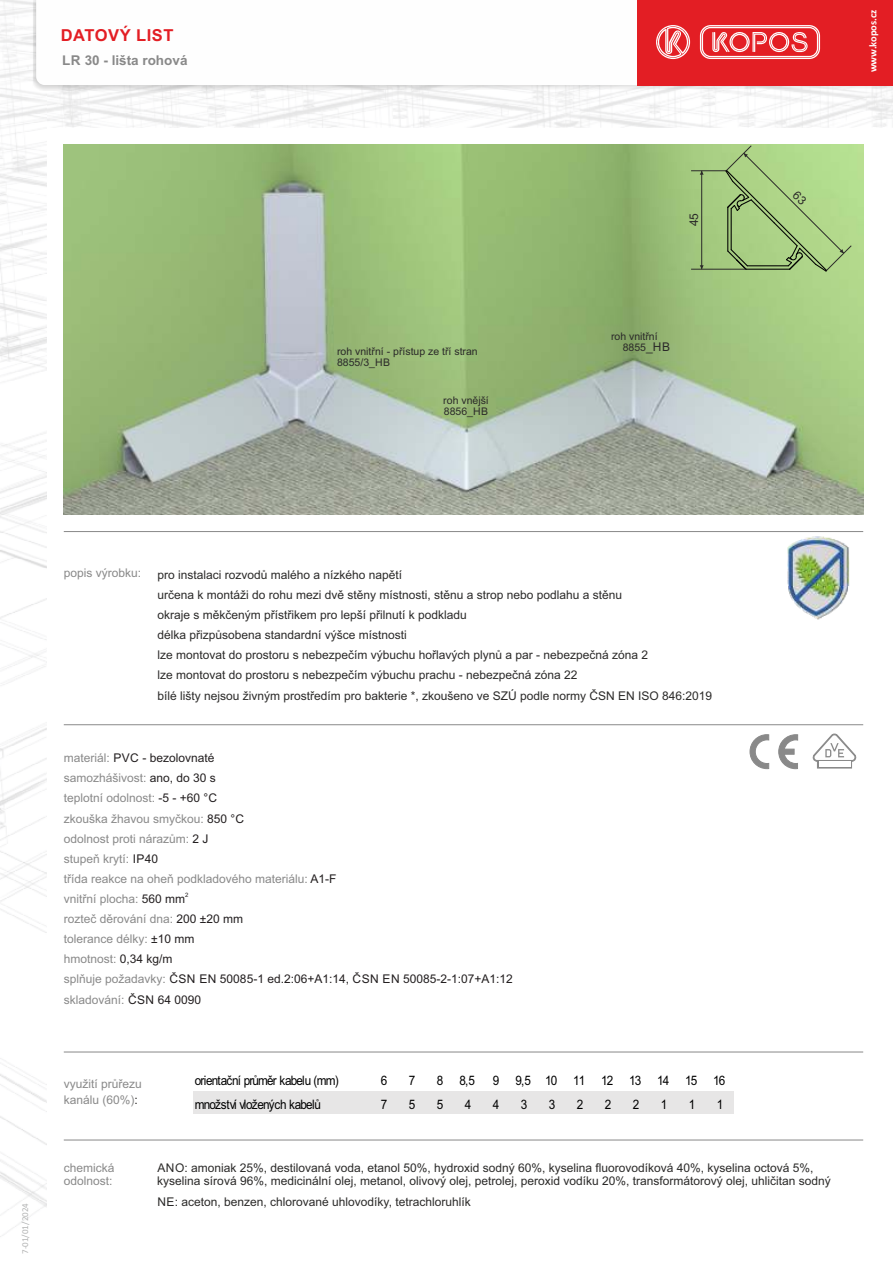
<style>
.page{position:relative;width:893px;height:1263px;background:#fff}
.page>*{position:absolute;margin:0;border:0;box-sizing:border-box;transform-origin:0 0}
.t1{font:700 16.5px "Arial";letter-spacing:.035em;color:#e31e24}
.t2{font:700 13.5px "Arial";color:#898989}
.t3{font:13.05px "Arial";letter-spacing:-.07em;color:#000;scale:.9 1}
.t4{font:12px/20.1px "Arial";color:#2b2a29}
.t5{font:12px/20.1px "Arial";color:#898989}
.t6{font:12px/20.1px "Arial";color:#231f20}
.t7{font:10.5px/11.7px "Arial";color:#2b2a29}
.t8{font:700 10.5px "Calibri";color:#fefefe}
.t9{font:9px "Calibri";color:#b2b3b3}
.t10{font:6px "Arial";color:#231f20}
.s1{color:#231f20}
.s2{color:#898989}
.s3{color:#2b2a29}
</style>
<div class="page">
<img style="left:0;top:0;width:46px;height:1237px">
<svg style="left:33px;top:0;width:860px;height:91px"></svg>
<svg style="left:36px;top:0;width:602px;height:85px"></svg>
<div style="left:638px;top:0;width:255px;height:85px;background:#e31e24"></div>
<svg style="left:700px;top:25px;width:120px;height:34px"></svg>
<svg style="left:656px;top:25px;width:34px;height:34px"></svg>
<img style="left:64px;top:145px;width:799px;height:369px">
<hr style="left:64px;top:724px;width:799px;height:1px;background:#898989">
<hr style="left:64px;top:1051px;width:799px;height:1px;background:#898989">
<hr style="left:64px;top:1139px;width:799px;height:1px;background:#898989">
<hr style="left:64px;top:531px;width:799px;height:1px;background:#898989">
<hr style="left:691px;top:269px;width:55px;height:1px;background:#2b2a29">
<hr style="left:691px;top:170px;width:35px;height:1px;background:#2b2a29">
<hr style="left:701px;top:171px;width:1px;height:98px;background:#2b2a29">
<svg style="left:700px;top:171px;width:4px;height:4px"></svg>
<svg style="left:700px;top:265px;width:4px;height:4px"></svg>
<div style="left:193px;top:1092px;width:541px;height:21px;background:#e7e6e6"></div>
<img style="left:787px;top:536px;width:63px;height:84px">
<svg style="left:812px;top:734px;width:45px;height:35px"></svg>
<div style="left:819px;top:762px;width:31px;height:5px;background:#fefefe"></div>
<svg style="left:778px;top:734px;width:20px;height:35px"></svg>
<svg style="left:750px;top:734px;width:19px;height:35px"></svg>
<svg style="left:725px;top:145px;width:127px;height:127px;background:#a2c77f"></svg>
<h1 class="t1" style="left:61px;top:29px;width:114px">DATOVÝ LIST</h1>
<p class="t2" style="left:62px;top:55px;width:127px">LR 30 - lišta rohová</p>
<p class="t7" style="left:337px;top:346px;width:142px">roh vnitřní - přístup ze tří stran<br>8855/3_HB</p>
<p class="t7" style="left:443px;top:395px;width:47px">roh vnější<br>8856_HB</p>
<p class="t4" style="left:685px;top:226px;width:15px;rotate:-90deg">45</p>
<p class="t7" style="left:611px;top:331px;width:48px;text-align:center">roh vnitřní<br>8855</p>
<p class="t4" style="left:646px;top:338px;width:25px">_HB</p>
<p class="t8" style="left:869px;top:72px;width:65px;rotate:-90deg">www.kopos.cz</p>
<p class="t9" style="left:21px;top:1254px;width:52px;rotate:-90deg">7-01/01/2024</p>
<p class="t5" style="left:64px;top:564px;width:79px">popis výrobku:</p>
<p class="t4" style="left:157px;top:566px;width:556px">pro instalaci rozvodů malého a nízkého napětí<br>určena k montáži do rohu mezi dvě stěny místnosti, stěnu a strop nebo podlahu a stěnu<br>okraje s měkčeným přístřikem pro lepší přilnutí k podkladu<br>délka přizpůsobena standardní výšce místnosti<br>lze montovat do prostoru s nebezpečím výbuchu hořlavých plynů a par - nebezpečná zóna 2<br>lze montovat do prostoru s nebezpečím výbuchu prachu - nebezpečná zóna 22<br>bílé lišty nejsou živným prostředím pro bakterie *, zkoušeno ve SZÚ podle normy ČSN EN ISO 846:2019</p>
<p class="t5" style="left:64px;top:749px;width:274px">materiál: <span class="s1">PVC - bezolovnaté<br></span>samozhášivost: <span class="s1">ano, do 30 s<br></span>teplotní odolnost: <span class="s1">-5 - +60 °C<br></span>zkouška žhavou smyčkou: <span class="s1">850 °C<br></span>odolnost proti nárazům: <span class="s1">2 J<br></span>stupeň krytí: <span class="s1">IP40<br></span>třída reakce na oheň podkladového materiálu: <span class="s1">A1-F </span>vnitřní plocha: <span class="s1">560 mm</span></p>
<p class="t10" style="left:185px;top:893px;width:5px">2</p>
<p class="t6" style="left:64px;top:910px;width:451px"><span class="s2">rozteč děrování dna:</span> 200 ±20 mm<br><span class="s2">tolerance délky:</span> ±10 mm<br><span class="s2">hmotnost:</span> 0,34 kg/m<br><span class="s2">splňuje požadavky:</span> ČSN EN 50085-1 ed.2:06+A1:14, ČSN EN 50085-2-1:07+A1:12 <span class="s2">skladování:</span> ČSN 64 0090</p>
<p class="t5" style="left:64px;top:1077px;width:80px;line-height:16px">využití průřezu kanálu (60%)<span class="s3">:</span></p>
<p class="t3" style="left:195px;top:1075px;width:161px">orientační průměr kabelu (mm)</p>
<p class="t3" style="left:381px;top:1075px;width:9px">6</p>
<p class="t3" style="left:409px;top:1075px;width:9px">7</p>
<p class="t3" style="left:437px;top:1075px;width:44px">8 8,5</p>
<p class="t3" style="left:493px;top:1075px;width:260px">9 9,5 10 11 12 13 14 15 16</p>
<p class="t3" style="left:195px;top:1099px;width:142px">množství vložených kabelů</p>
<p class="t3" style="left:381px;top:1099px;width:9px">7</p>
<p class="t3" style="left:409px;top:1099px;width:9px">5</p>
<p class="t3" style="left:437px;top:1099px;width:9px">5</p>
<p class="t3" style="left:465px;top:1099px;width:9px">4</p>
<p class="t3" style="left:493px;top:1099px;width:9px">4</p>
<p class="t3" style="left:521px;top:1099px;width:9px">3</p>
<p class="t3" style="left:549px;top:1099px;width:9px">3</p>
<p class="t3" style="left:577px;top:1099px;width:9px">2</p>
<p class="t3" style="left:605px;top:1099px;width:9px">2</p>
<p class="t3" style="left:633px;top:1099px;width:9px">2</p>
<p class="t3" style="left:661px;top:1099px;width:9px">1</p>
<p class="t3" style="left:689px;top:1099px;width:9px">1</p>
<p class="t3" style="left:717px;top:1099px;width:9px">1</p>
<p class="t5" style="left:64px;top:1162px;width:52px;line-height:13.4px">chemická odolnost:</p>
<p class="t4" style="left:157px;top:1162px;width:675px;line-height:13.4px">ANO: amoniak 25%, destilovaná voda, etanol 50%, hydroxid sodný 60%, kyselina fluorovodíková 40%, kyselina octová 5%, kyselina sírová 96%, medicinální olej, metanol, olivový olej, petrolej, peroxid vodíku 20%, transformátorový olej, uhličitan sodný</p>
<p class="t4" style="left:158px;top:1192px;width:315px">NE: aceton, benzen, chlorované uhlovodíky, tetrachloruhlík</p>
</div>
